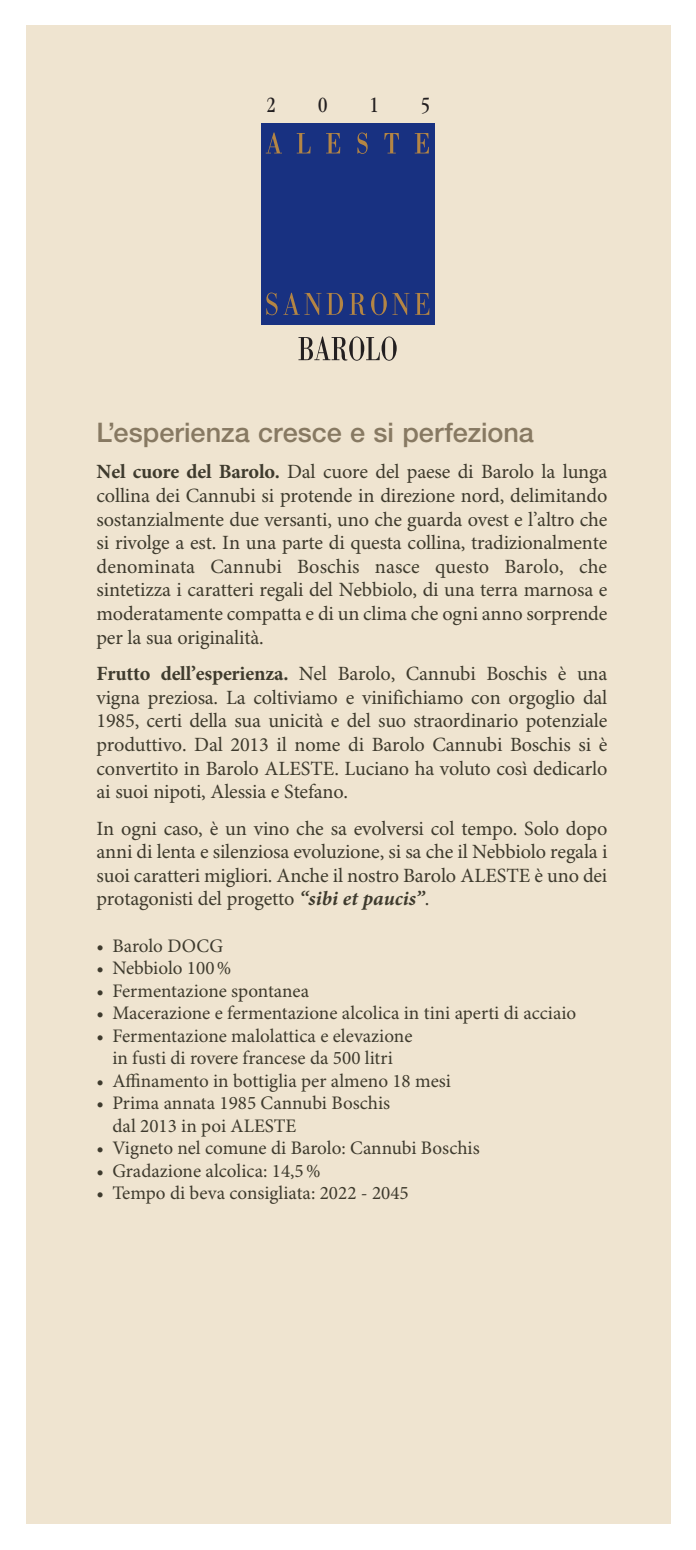
<style>
.page{position:relative;width:696px;height:1550px;background:#fff}
.page>*{position:absolute;margin:0;border:0;box-sizing:border-box;transform-origin:0 0}
.t1{font:500 27px "Helvetica Neue LT Std";color:#877962}
.t2{font:condensed 22.5px "ITC Garamond Std";color:#231f20}
.t3{font:20.25px/23.6px "Minion Pro";letter-spacing:-.01em;color:#3e3a2d;text-align:justify}
.t4{font:19.12px/22.5px "Minion Pro";color:#3e3a2d;text-align:center}
.s1{font-weight:700}
.s2{font-weight:700;font-style:italic}
</style>
<div class="page">
<div style="left:26px;top:26px;width:644px;height:1498px;background:#efe4d0"></div>
<div style="left:261px;top:123px;width:173px;height:202px;background:#183181"></div>
<svg style="left:266px;top:293px;width:11px;height:22px"></svg>
<svg style="left:283px;top:293px;width:60px;height:22px"></svg>
<svg style="left:349px;top:293px;width:16px;height:22px"></svg>
<svg style="left:371px;top:293px;width:15px;height:22px"></svg>
<svg style="left:392px;top:293px;width:37px;height:22px"></svg>
<svg style="left:265px;top:133px;width:163px;height:21px"></svg>
<svg style="left:298px;top:336px;width:98px;height:25px"></svg>
<p class="t2" style="left:266px;top:92px;width:11px">2</p>
<p class="t2" style="left:318px;top:92px;width:11px">0</p>
<p class="t2" style="left:369px;top:92px;width:11px">1</p>
<p class="t2" style="left:420px;top:92px;width:11px">5</p>
<p class="t1" style="left:96px;top:416px;width:438px">L’esperienza cresce e si perfeziona</p>
<p class="t3" style="left:96px;top:461px;width:512px"><span class="s1">Nel cuore del Barolo.</span> Dal cuore del paese di Barolo la lunga collina dei Cannubi si protende in direzione nord, delimitando sostanzialmente due versanti, uno che guarda ovest e l’altro che si rivolge a est. In una parte di questa collina, tradizionalmente denominata Cannubi Boschis nasce questo Barolo, che sintetizza i caratteri regali del Nebbiolo, di una terra marnosa e moderatamente compatta e di un clima che ogni anno sorprende per la sua originalità.</p>
<p class="t3" style="left:96px;top:663px;width:512px"><span class="s1">Frutto dell’esperienza.</span> Nel Barolo, Cannubi Boschis è una vigna preziosa. La coltiviamo e vinifichiamo con orgoglio dal 1985, certi della sua unicità e del suo straordinario potenziale produttivo. Dal 2013 il nome di Barolo Cannubi Boschis si è convertito in Barolo ALESTE. Luciano ha voluto così dedicarlo ai suoi nipoti, Alessia e Stefano.</p>
<p class="t3" style="left:96px;top:817px;width:512px">In ogni caso, è un vino che sa evolversi col tempo. Solo dopo anni di lenta e silenziosa evoluzione, si sa che il Nebbiolo regala i suoi caratteri migliori. Anche il nostro Barolo ALESTE è uno dei protagonisti del progetto <span class="s2">“sibi et paucis”</span>.</p>
<p class="t4" style="left:96px;top:935px;width:128px">• Barolo DOCG</p>
<p class="t4" style="left:96px;top:957px;width:136px">• Nebbiolo 100%</p>
<p class="t4" style="left:96px;top:980px;width:214px">• Fermentazione spontanea</p>
<p class="t4" style="left:96px;top:1002px;width:481px">• Macerazione e fermentazione alcolica in tini aperti di acciaio</p>
<p class="t4" style="left:96px;top:1025px;width:317px">• Fermentazione malolattica e elevazione in fusti di rovere francese da 500 litri</p>
<p class="t4" style="left:96px;top:1070px;width:356px">• Affinamento in bottiglia per almeno 18 mesi</p>
<p class="t4" style="left:112px;top:1092px;width:279px;text-align:left;text-indent:-16px">• Prima annata 1985 Cannubi Boschis dal 2013 in poi ALESTE</p>
<p class="t4" style="left:96px;top:1137px;width:384px">• Vigneto nel comune di Barolo: Cannubi Boschis</p>
<p class="t4" style="left:96px;top:1160px;width:225px">• Gradazione alcolica: 14,5%</p>
<p class="t4" style="left:96px;top:1182px;width:313px">• Tempo di beva consigliata: 2022 - 2045</p>
</div>
